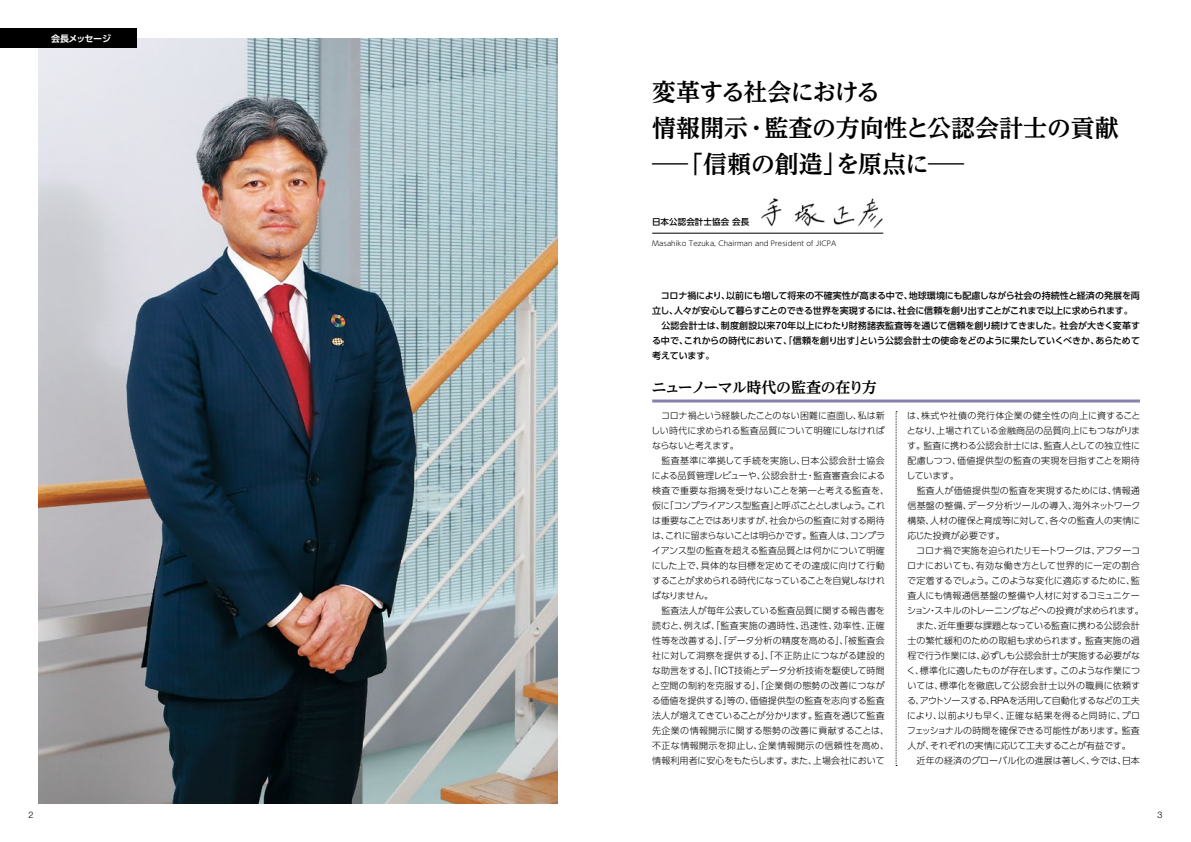
<style>
.page{position:relative;width:1191px;height:842px;background:#fff}
.page>*{position:absolute;margin:0;border:0;box-sizing:border-box;transform-origin:0 0}
.t1{font:700 24px/36px "UD Reimin Pro";letter-spacing:-.015em;color:#000}
.t2{font:700 15px "UD Reimin Pro";letter-spacing:-.055em;color:#000}
.t3{font:300 9px/15px "UD Shin Go Pr 6";color:#000}
.t4{font:500 9px/15px "UD Shin Go Pr 6";letter-spacing:-.005em;color:#000}
.t5{font:700 9px "UD Shin Go Pr 6 De";letter-spacing:-.035em;color:#fff}
.t6{font:300 9px "Helvetica Neue LT Pro";color:#000}
.t7{font:500 8.5px "UD Shin Go Pr 6";letter-spacing:.01em;color:#000}
.t8{font:300 7px "UD Shin Go Pr 6";letter-spacing:.01em;color:#000}
.s1{font-weight:300}
.s2{font-family:"Helvetica Neue LT Pro";font-size:10.1px}
</style>
<div class="page">
<img style="left:38px;top:38px;width:519px;height:766px">
<img style="left:761px;top:198px;width:122px;height:31px">
<hr style="left:652px;top:233px;width:231px;height:1px;background:#000">
<div style="left:0;top:28px;width:136px;height:20px;background:#000"></div>
<hr style="left:652px;top:399px;width:488px;height:3px;background:#8a80ac">
<svg style="left:895px;top:411px;width:2px;height:355px"></svg>
<p class="t5" style="left:51px;top:31px;width:62px">会長メッセージ</p>
<h1 class="t1" style="left:652px;top:73px;width:468px">変革する社会における<br>情報開示・監査の方向性と公認会計士の貢献<span class="s1">―</span>「信頼の創造」を原点に<span class="s1">―</span></h1>
<p class="t7" style="left:652px;top:215px;width:99px">日本公認会計士協会 会長</p>
<p class="t8" style="left:652px;top:237px;width:186px">Masahiko Tezuka, Chairman and President of JICPA</p>
<p class="t4" style="left:652px;top:287px;width:489px">　コロナ禍により、以前にも増して将来の不確実性が高まる中で、地球環境にも配慮しながら社会の持続性と経済の発展を両立し、人々が安心して暮らすことのできる世界を実現するには、社会に信頼を創り出すことがこれまで以上に求められます。　公認会計士は、制度創設以来<span class="s2">70</span>年以上にわたり財務諸表監査等を通じて信頼を創り続けてきました。社会が大きく変革する中で、これからの時代において、「信頼を創り出す」という公認会計士の使命をどのように果たしていくべきか、あらためて考えています。</p>
<h2 class="t2" style="left:652px;top:375px;width:226px">ニューノーマル時代の監査の在り方</h2>
<p class="t3" style="left:651px;top:407px;width:239px">　コロナ禍という経験したことのない困難に直面し、私は新しい時代に求められる監査品質について明確にしなければならないと考えます。<br>　監査基準に準拠して手続を実施し、日本公認会計士協会による品質管理レビューや、公認会計士・監査審査会による検査で重要な指摘を受けないことを第一と考える監査を、仮に「コンプライアンス型監査」と呼ぶこととしましょう。これは重要なことではありますが、社会からの監査に対する期待は、これに留まらないことは明らかです。監査人は、コンプライアンス型の監査を超える監査品質とは何かについて明確にした上で、具体的な目標を定めてその達成に向けて行動することが求められる時代になっていることを自覚しなければなりません。<br>　監査法人が毎年公表している監査品質に関する報告書を読むと、例えば、「監査実施の適時性、迅速性、効率性、正確性等を改善する」、「データ分析の精度を高める」、「被監査会社に対して洞察を提供する」、「不正防止につながる建設的な助言をする」、「<span class="s2">ICT</span>技術とデータ分析技術を駆使して時間と空間の制約を克服する」、「企業側の態勢の改善につながる価値を提供する」等の、価値提供型の監査を志向する監査法人が増えてきていることが分かります。監査を通じて監査先企業の情報開示に関する態勢の改善に貢献することは、不正な情報開示を抑止し、企業情報開示の信頼性を高め、情報利用者に安心をもたらします。また、上場会社において</p>
<p class="t3" style="left:906px;top:407px;width:239px">は、株式や社債の発行体企業の健全性の向上に資することとなり、上場されている金融商品の品質向上にもつながります。監査に携わる公認会計士には、監査人としての独立性に配慮しつつ、価値提供型の監査の実現を目指すことを期待しています。<br>　監査人が価値提供型の監査を実現するためには、情報通信基盤の整備、データ分析ツールの導入、海外ネットワーク構築、人材の確保と育成等に対して、各々の監査人の実情に応じた投資が必要です。<br>　コロナ禍で実施を迫られたリモートワークは、アフターコロナにおいても、有効な働き方として世界的に一定の割合で定着するでしょう。このような変化に適応するために、監査人にも情報通信基盤の整備や人材に対するコミュニケーション・スキルのトレーニングなどへの投資が求められます。　また、近年重要な課題となっている監査に携わる公認会計士の繁忙緩和のための取組も求められます。監査実施の過程で行う作業には、必ずしも公認会計士が実施する必要がなく、標準化に適したものが存在します。このような作業については、標準化を徹底して公認会計士以外の職員に依頼する、アウトソースする、<span class="s2">RPA</span>を活用して自動化するなどの工夫により、以前よりも早く、正確な結果を得ると同時に、プロフェッショナルの時間を確保できる可能性があります。監査人が、それぞれの実情に応じて工夫することが有益です。<br>　近年の経済のグローバル化の進展は著しく、今では、日本</p>
<p class="t6" style="left:28px;top:809px;width:7px">2</p>
<p class="t6" style="left:1157px;top:809px;width:7px">3</p>
</div>
